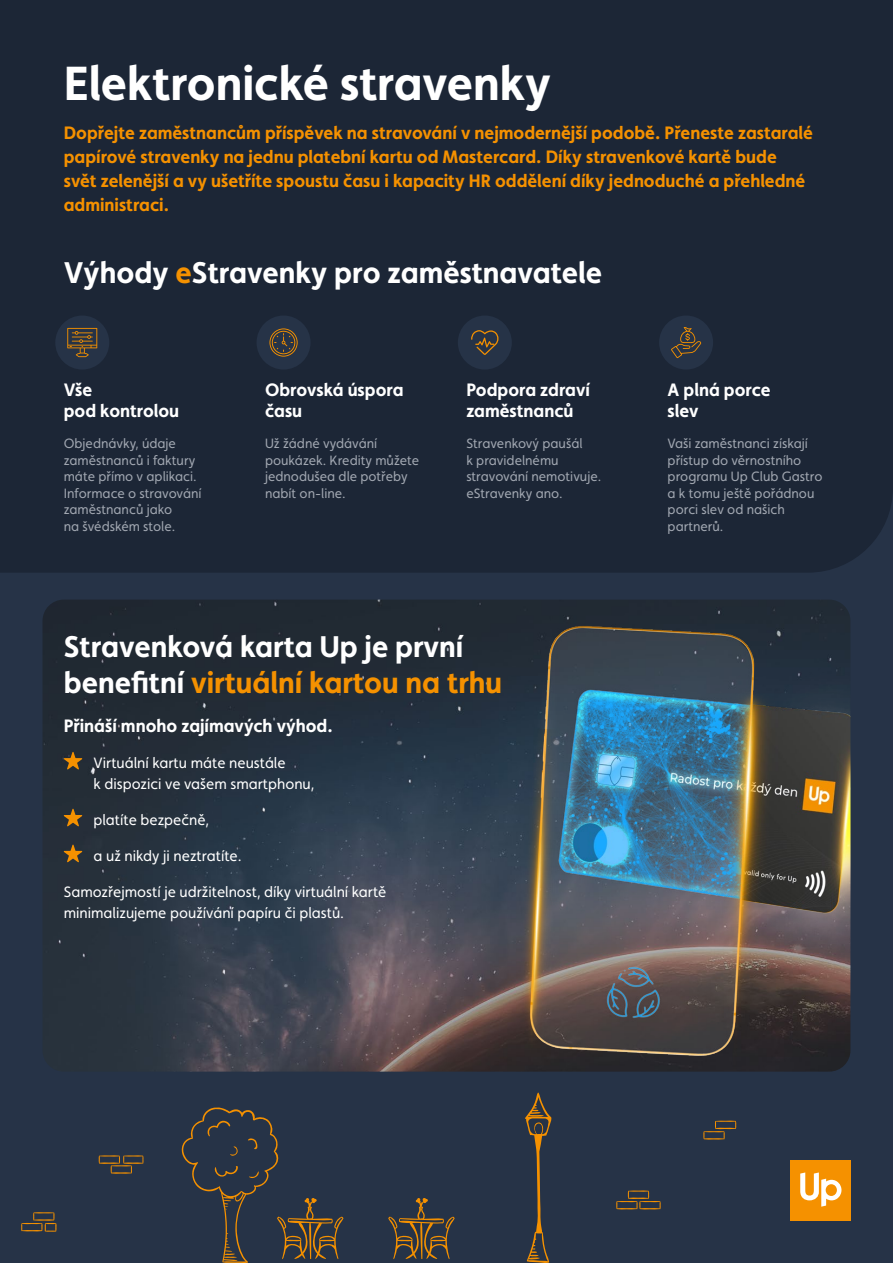
<style>
.page{position:relative;width:893px;height:1263px;background:#263347}
.page>*{position:absolute;margin:0;border:0;box-sizing:border-box;transform-origin:0 0}
.t1{font:700 48px "Faricy New";color:#fff}
.t2{font:700 30px/36px "Faricy New";color:#fff}
.t3{font:700 18px/24px "Faricy New";color:#f59100}
.t4{font:700 18px/21px "Faricy New";color:#fff}
.t5{font:15px/21px "Faricy New";color:#fff}
.t6{font:13.5px/16.5px "Faricy New";color:#a1a7b1}
.s1{color:#f59100}
</style>
<div class="page">
<img style="left:43px;top:600px;width:415px;height:471px">
<img style="left:458px;top:600px;width:392px;height:471px">
<div style="left:0;top:0;width:893px;height:573px;background:#1c2636"></div>
<div style="left:55px;top:315px;width:54px;height:54px;background:#263347;border-radius:50%"></div>
<div style="left:257px;top:315px;width:54px;height:54px;background:#263347;border-radius:50%"></div>
<div style="left:458px;top:315px;width:54px;height:54px;background:#263347;border-radius:50%"></div>
<div style="left:659px;top:315px;width:54px;height:54px;background:#263347;border-radius:50%"></div>
<svg style="left:181px;top:1107px;width:162px;height:156px"></svg>
<svg style="left:388px;top:1198px;width:67px;height:61px"></svg>
<svg style="left:525px;top:1092px;width:26px;height:171px"></svg>
<svg style="left:616px;top:1190px;width:45px;height:19px"></svg>
<svg style="left:703px;top:1120px;width:33px;height:20px"></svg>
<svg style="left:21px;top:1212px;width:36px;height:20px"></svg>
<svg style="left:99px;top:1155px;width:45px;height:19px"></svg>
<svg style="left:671px;top:327px;width:30px;height:31px"></svg>
<svg style="left:269px;top:328px;width:29px;height:29px"></svg>
<svg style="left:471px;top:330px;width:28px;height:25px"></svg>
<svg style="left:67px;top:328px;width:30px;height:29px"></svg>
<svg style="left:64px;top:752px;width:18px;height:18px"></svg>
<svg style="left:64px;top:809px;width:18px;height:17px"></svg>
<svg style="left:64px;top:844px;width:18px;height:18px"></svg>
<div style="left:790px;top:1160px;width:60px;height:60px;background:#f59100"></div>
<svg style="left:800px;top:1172px;width:41px;height:35px"></svg>
<h1 class="t1" style="left:64px;top:54px;width:489px">Elektronické stravenky</h1>
<p class="t3" style="left:64px;top:120px;width:751px">Dopřejte zaměstnancům příspěvek na stravování v nejmodernější podobě. Přeneste zastaralé papírové stravenky na jednu platební kartu od Mastercard. Díky stravenkové kartě bude svět zelenější a vy ušetříte spoustu času i kapacity HR oddělení díky jednoduché a přehledné administraci.</p>
<h2 class="t2" style="left:64px;top:255px;width:540px">Výhody <span class="s1">e</span>Stravenky pro zaměstnavatele</h2>
<h3 class="t4" style="left:64px;top:379px;width:117px">Vše<br>pod kontrolou</h3>
<p class="t6" style="left:64px;top:435px;width:139px">Objednávky, údaje zaměstnanců i faktury máte přímo v aplikaci.<br>Informace o stravování zaměstnanců jako<br>na švédském stole.</p>
<h3 class="t4" style="left:265px;top:379px;width:140px">Obrovská úspora času</h3>
<p class="t6" style="left:265px;top:435px;width:156px">Už žádné vydávání poukázek. Kredity můžete jednodušea dle potřeby nabít on-line.</p>
<h3 class="t4" style="left:466px;top:379px;width:125px">Podpora zdraví zaměstnanců</h3>
<p class="t6" style="left:466px;top:435px;width:136px">Stravenkový paušál<br>k pravidelnému stravování nemotivuje. eStravenky ano.</p>
<h2 class="t2" style="left:64px;top:628px;width:440px">Stravenková karta Up je první benefitní <span class="s1">virtuální kartou na trhu</span></h2>
<h3 class="t4" style="left:64px;top:715px;width:270px">Přináší mnoho zajímavých výhod.</h3>
<p class="t5" style="left:94px;top:752px;width:222px">Virtuální kartu máte neustále<br>k dispozici ve vašem smartphonu,</p>
<p class="t5" style="left:94px;top:809px;width:117px">platíte bezpečně,</p>
<p class="t5" style="left:94px;top:845px;width:150px">a už nikdy ji neztratíte.</p>
<p class="t5" style="left:64px;top:881px;width:324px">Samozřejmostí je udržitelnost, díky virtuální kartě minimalizujeme používání papíru či plastů.</p>
<h3 class="t4" style="left:668px;top:379px;width:105px">A plná porce slev</h3>
<p class="t6" style="left:668px;top:435px;width:156px">Vaši zaměstnanci získají přístup do věrnostního programu Up Club Gastro a k tomu ještě pořádnou porci slev od našich partnerů.</p>
</div>
